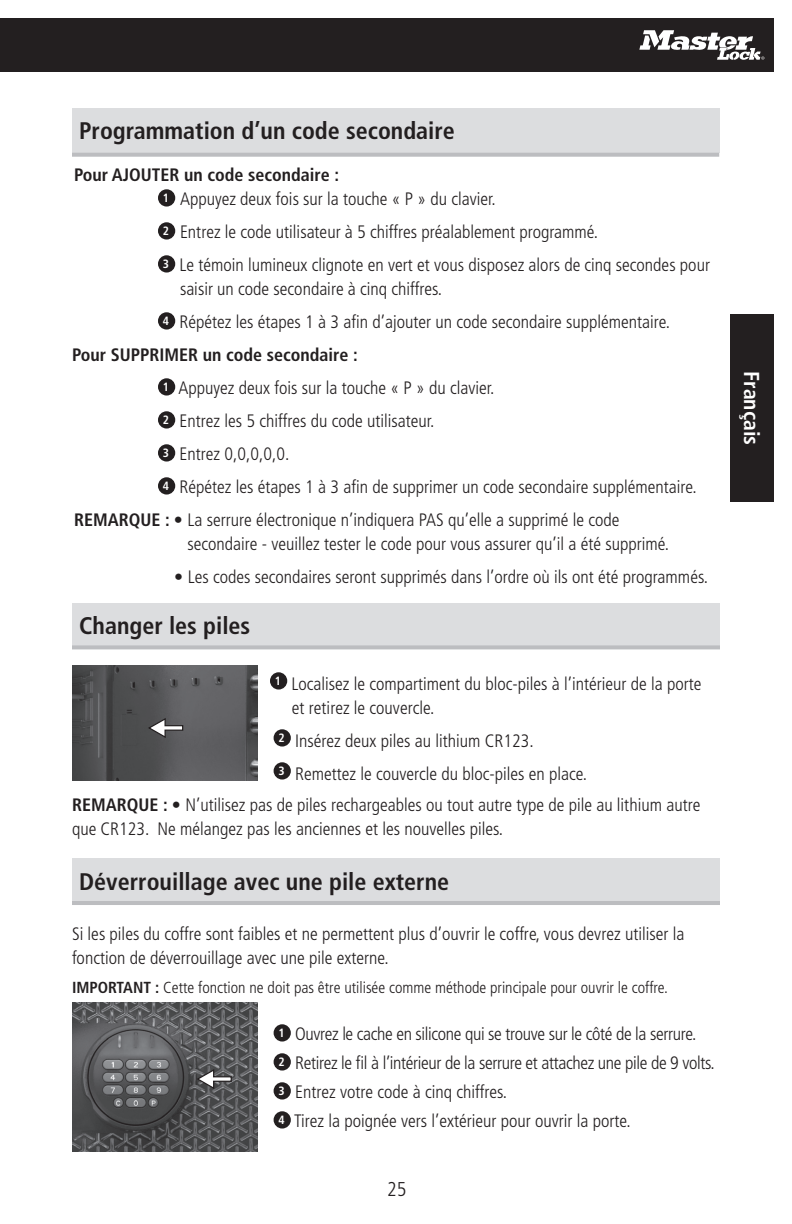
<style>
.page{position:relative;width:792px;height:1224px;background:#fff}
.page>*{position:absolute;margin:0;border:0;box-sizing:border-box;transform-origin:0 0}
.t1{font:700 condensed 24px "Frutiger";color:#231f20}
.t2{font:700 condensed 21.6px "Frutiger";color:#fff}
.t3{font:300 condensed 20px "Frutiger LT Std";color:#231f20}
.t4{font:300 condensed 18px/24px "Frutiger LT Std";color:#231f20}
.t5{font:300 condensed 18px "Frutiger LT Std";letter-spacing:-.02em;color:#231f20}
.t6{font:700 condensed 18px "Frutiger";color:#231f20}
.t7{font:300 condensed 16px "Frutiger LT Std";color:#231f20}
.t8{font:700 condensed 12px "Frutiger";color:#fff}
.s1{font-family:"Frutiger";font-weight:700}
</style>
<div class="page">
<div style="left:731px;top:314px;width:43px;height:188px;background:#231f20"></div>
<div style="left:0;top:18px;width:774px;height:54px;background:#231f20"></div>
<svg style="left:639px;top:30px;width:125px;height:30px"></svg>
<div style="left:158px;top:189px;width:17px;height:18px;background:#231f20;border-radius:50%"></div>
<div style="left:158px;top:222px;width:17px;height:18px;background:#231f20;border-radius:50%"></div>
<div style="left:158px;top:255px;width:17px;height:18px;background:#231f20;border-radius:50%"></div>
<div style="left:158px;top:312px;width:17px;height:18px;background:#231f20;border-radius:50%"></div>
<div style="left:158px;top:378px;width:17px;height:18px;background:#231f20;border-radius:50%"></div>
<div style="left:158px;top:411px;width:17px;height:18px;background:#231f20;border-radius:50%"></div>
<div style="left:158px;top:444px;width:17px;height:18px;background:#231f20;border-radius:50%"></div>
<div style="left:158px;top:477px;width:17px;height:18px;background:#231f20;border-radius:50%"></div>
<div style="left:270px;top:672px;width:17px;height:18px;background:#231f20;border-radius:50%"></div>
<div style="left:274px;top:729px;width:17px;height:18px;background:#231f20;border-radius:50%"></div>
<div style="left:274px;top:762px;width:17px;height:18px;background:#231f20;border-radius:50%"></div>
<div style="left:274px;top:1024px;width:17px;height:18px;background:#231f20;border-radius:50%"></div>
<div style="left:274px;top:1053px;width:17px;height:18px;background:#231f20;border-radius:50%"></div>
<div style="left:274px;top:1082px;width:17px;height:18px;background:#231f20;border-radius:50%"></div>
<div style="left:274px;top:1111px;width:17px;height:18px;background:#231f20;border-radius:50%"></div>
<img style="left:72px;top:1002px;width:186px;height:150px">
<img style="left:72px;top:665px;width:186px;height:115px">
<div style="left:72px;top:108px;width:647px;height:45px;background:#dcdddf"></div>
<svg style="left:72px;top:153px;width:647px;height:4px;background:#c0c1c4"></svg>
<div style="left:72px;top:858px;width:648px;height:45px;background:#dcdddf"></div>
<hr style="left:72px;top:901px;width:648px;height:4px;background:#bcbdc0">
<div style="left:72px;top:603px;width:648px;height:44px;background:#dcdddf"></div>
<svg style="left:72px;top:645px;width:648px;height:4px;background:#bfc0c3"></svg>
<svg style="left:147px;top:717px;width:37px;height:22px"></svg>
<svg style="left:195px;top:1068px;width:37px;height:22px"></svg>
<p class="t1" style="left:79px;top:117px;width:377px">Programmation d’un code secondaire</p>
<p class="t6" style="left:74px;top:164px;width:267px">Pour AJOUTER un code secondaire :</p>
<p class="t8" style="left:163px;top:191px;width:8px">1</p>
<p class="t4" style="left:180px;top:187px;width:317px">Appuyez deux fois sur la touche « P » du clavier.</p>
<p class="t8" style="left:163px;top:224px;width:8px">2</p>
<p class="t4" style="left:180px;top:220px;width:420px">Entrez le code utilisateur à 5 chiffres préalablement programmé.</p>
<p class="t8" style="left:163px;top:257px;width:8px">3</p>
<p class="t4" style="left:180px;top:253px;width:532px">Le témoin lumineux clignote en vert et vous disposez alors de cinq secondes pour saisir un code secondaire à cinq chiffres.</p>
<p class="t8" style="left:163px;top:314px;width:8px">4</p>
<p class="t4" style="left:180px;top:310px;width:492px">Répétez les étapes 1 à 3 afin d’ajouter un code secondaire supplémentaire.</p>
<p class="t6" style="left:72px;top:344px;width:287px">Pour SUPPRIMER un code secondaire :</p>
<p class="t8" style="left:163px;top:380px;width:8px">1</p>
<p class="t4" style="left:179px;top:376px;width:317px">Appuyez deux fois sur la touche « P » du clavier.</p>
<p class="t8" style="left:163px;top:413px;width:8px">2</p>
<p class="t4" style="left:180px;top:409px;width:256px">Entrez les 5 chiffres du code utilisateur.</p>
<p class="t8" style="left:163px;top:446px;width:8px">3</p>
<p class="t4" style="left:180px;top:442px;width:111px">Entrez 0,0,0,0,0.</p>
<p class="t8" style="left:163px;top:479px;width:8px">4</p>
<p class="t4" style="left:180px;top:475px;width:519px">Répétez les étapes 1 à 3 afin de supprimer un code secondaire supplémentaire.</p>
<p class="t4" style="left:187px;top:508px;width:483px;text-indent:-113px"><span class="s1">REMARQUE : •</span> La serrure électronique n’indiquera PAS qu’elle a supprimé le code secondaire - veuillez tester le code pour vous assurer qu’il a été supprimé.</p>
<p class="t4" style="left:174px;top:565px;width:535px"><span class="s1">•</span> Les codes secondaires seront supprimés dans l’ordre où ils ont été programmés.</p>
<p class="t1" style="left:79px;top:612px;width:173px">Changer les piles</p>
<p class="t8" style="left:275px;top:674px;width:8px">1</p>
<p class="t4" style="left:292px;top:672px;width:412px">Localisez le compartiment du bloc-piles à l’intérieur de la porte et retirez le couvercle.</p>
<p class="t8" style="left:278px;top:731px;width:8px">2</p>
<p class="t4" style="left:295px;top:729px;width:240px">Insérez deux piles au lithium CR123.</p>
<p class="t8" style="left:278px;top:764px;width:8px">3</p>
<p class="t4" style="left:295px;top:762px;width:293px">Remettez le couvercle du bloc-piles en place.</p>
<p class="t4" style="left:72px;top:793px;width:630px"><span class="s1">REMARQUE : •</span> N’utilisez pas de piles rechargeables ou tout autre type de pile au lithium autre que CR123. Ne mélangez pas les anciennes et les nouvelles piles.</p>
<p class="t1" style="left:79px;top:867px;width:371px">Déverrouillage avec une pile externe</p>
<p class="t4" style="left:72px;top:922px;width:614px">Si les piles du coffre sont faibles et ne permettent plus d’ouvrir le coffre, vous devrez utiliser la fonction de déverrouillage avec une pile externe.</p>
<p class="t7" style="left:72px;top:978px;width:597px"><span class="s1">IMPORTANT :</span> Cette fonction ne doit pas être utilisée comme méthode principale pour ouvrir le coffre.</p>
<p class="t8" style="left:278px;top:1026px;width:8px">1</p>
<p class="t5" style="left:295px;top:1023px;width:403px">Ouvrez le cache en silicone qui se trouve sur le côté de la serrure.</p>
<p class="t8" style="left:278px;top:1055px;width:8px">2</p>
<p class="t5" style="left:295px;top:1052px;width:421px">Retirez le fil à l’intérieur de la serrure et attachez une pile de 9 volts.</p>
<p class="t8" style="left:278px;top:1084px;width:8px">3</p>
<p class="t4" style="left:295px;top:1080px;width:213px">Entrez votre code à cinq chiffres.</p>
<p class="t8" style="left:278px;top:1113px;width:8px">4</p>
<p class="t4" style="left:294px;top:1109px;width:338px">Tirez la poignée vers l’extérieur pour ouvrir la porte.</p>
<p class="t3" style="left:387px;top:1177px;width:21px">25</p>
<p class="t2" style="left:765px;top:371px;width:76px;rotate:90deg">Français</p>
</div>
